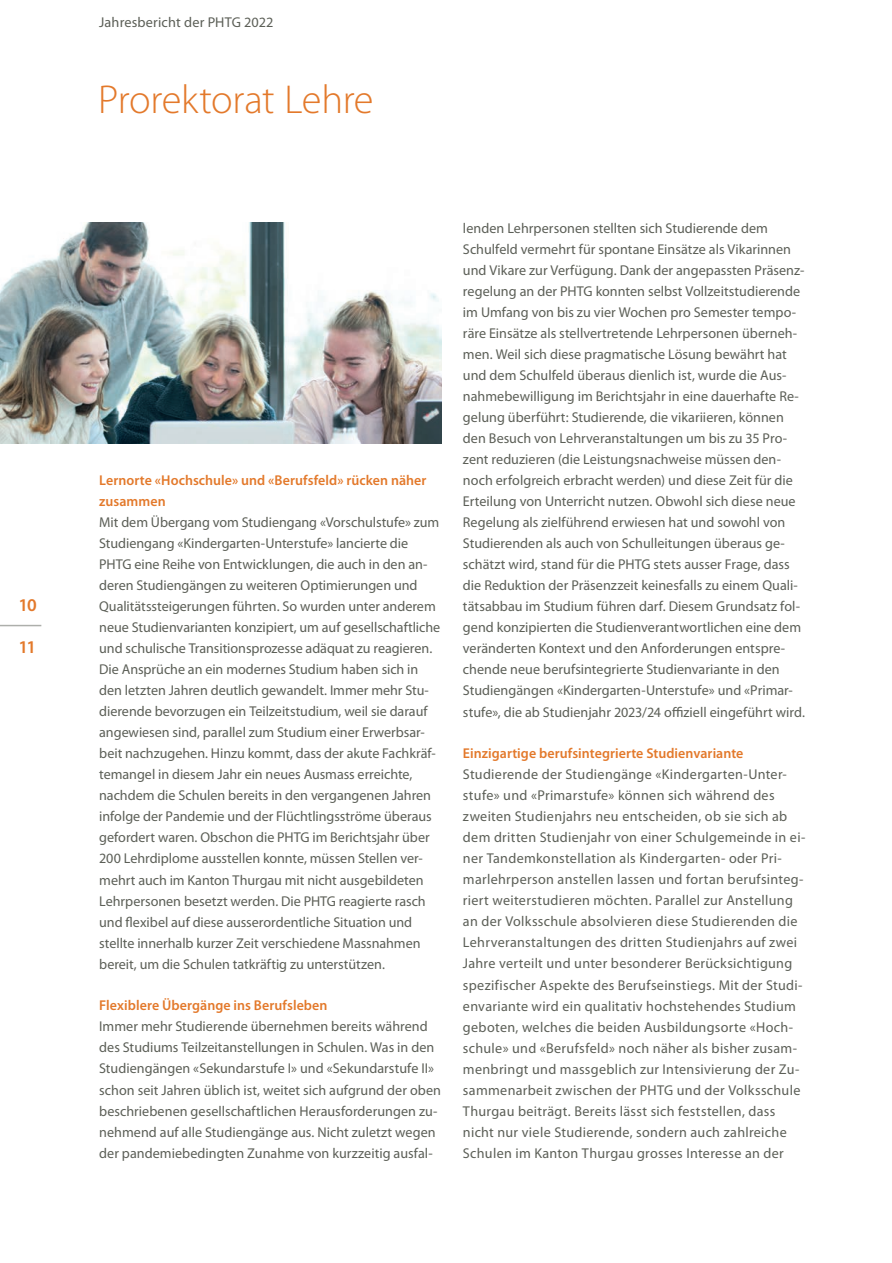
<style>
.page{position:relative;width:892px;height:1263px;background:#fff}
.page>*{position:absolute;margin:0;border:0;box-sizing:border-box;transform-origin:0 0}
.PHTG_Head_oben{font:300 40.5px "Myriad Pro";letter-spacing:-.015em;color:#e3792b}
.PNX_Fliess{font:600 18px "Myriad Pro";color:#e3792b}
.PHTG_Fliess{font:14.25px/21px "Myriad Pro";letter-spacing:.005em;color:#5c5f57}
.PHTG_Fliess-2{font:14.25px/21px "Myriad Pro";letter-spacing:.025em;color:#5c5f57}
.PHTG_subhead{font:600 14.25px/21px "Myriad Pro";letter-spacing:.005em;color:#e3792b}
.PNX_Fliess-2{font:14.25px "Myriad Pro";letter-spacing:.01em;color:#5c5f57}
</style>
<div class="page">
<hr style="left:0;top:625px;width:41px;height:1px;background:#5c5f57">
<img style="left:0;top:223px;width:441px;height:220px">
<p class="PNX_Fliess" style="left:18px;top:595px;width:20px">10</p>
<p class="PNX_Fliess" style="left:18px;top:637px;width:19px">11</p>
<p class="PNX_Fliess-2" style="left:99px;top:14px;width:176px">Jahresbericht der PHTG 2022</p>
<p class="PHTG_Head_oben" style="left:98px;top:77px;width:277px">Prorektorat Lehre</p>
<p class="PHTG_subhead" style="left:99px;top:470px;width:329px">Lernorte «Hochschule» und «Berufsfeld» rücken näher zusammen</p>
<p class="PHTG_Fliess" style="left:99px;top:512px;width:342px">Mit dem Übergang vom Studiengang «Vorschulstufe» zum Studiengang «Kindergarten-Unterstufe» lancierte die PHTG eine Reihe von Entwicklungen, die auch in den an&shy;deren Studiengängen zu weiteren Optimierungen und Qualitätssteigerungen führten. So wurden unter anderem neue Studienvarianten konzipiert, um auf gesellschaftliche und schulische Transitionsprozesse adäquat zu reagieren.<br>Die Ansprüche an ein modernes Studium haben sich in den letzten Jahren deutlich gewandelt. Immer mehr Stu&shy;dierende bevorzugen ein Teilzeitstudium, weil sie darauf angewiesen sind, parallel zum Studium einer Erwerbsar&shy;beit nachzugehen. Hinzu kommt, dass der akute Fachkräf&shy;temangel in diesem Jahr ein neues Ausmass erreichte, nachdem die Schulen bereits in den vergangenen Jahren infolge der Pandemie und der Flüchtlingsströme überaus gefordert waren. Obschon die PHTG im Berichtsjahr über 200 Lehrdiplome ausstellen konnte, müssen Stellen ver&shy;mehrt auch im Kanton Thurgau mit nicht ausgebildeten Lehrpersonen besetzt werden. Die PHTG reagierte rasch und flexibel auf diese ausserordentliche Situation und stellte innerhalb kurzer Zeit verschiedene Massnahmen bereit, um die Schulen tatkräftig zu unterstützen.</p>
<p class="PHTG_subhead" style="left:99px;top:995px;width:230px">Flexiblere Übergänge ins Berufsleben</p>
<p class="PHTG_Fliess" style="left:99px;top:1016px;width:343px">Immer mehr Studierende übernehmen bereits während des Studiums Teilzeitanstellungen in Schulen. Was in den Studiengängen «Sekundarstufe I» und «Sekundarstufe II» schon seit Jahren üblich ist, weitet sich aufgrund der oben beschriebenen gesellschaftlichen Herausforderungen zu&shy;nehmend auf alle Studiengänge aus. Nicht zuletzt wegen der pandemiebedingten Zunahme von kurzzeitig ausfal-</p>
<p class="PHTG_Fliess" style="left:463px;top:218px;width:343px">lenden Lehrpersonen stellten sich Studierende dem Schulfeld vermehrt für spontane Einsätze als Vikarinnen und Vikare zur Verfügung. Dank der angepassten Präsenz&shy;regelung an der PHTG konnten selbst Vollzeitstudierende im Umfang von bis zu vier Wochen pro Semester tempo&shy;räre Einsätze als stellvertretende Lehrpersonen überneh&shy;men. Weil sich diese pragmatische Lösung bewährt hat und dem Schulfeld überaus dienlich ist, wurde die Aus&shy;nahmebewilligung im Berichtsjahr in eine dauerhafte Re&shy;gelung überführt: Studierende, die vikariieren, können den Besuch von Lehrveranstaltungen um bis zu 35 Pro&shy;zent reduzieren (die Leistungsnachweise müssen den&shy;noch erfolgreich erbracht werden) und diese Zeit für die Erteilung von Unterricht nutzen. Obwohl sich diese neue Regelung als zielführend erwiesen hat und sowohl von Studierenden als auch von Schulleitungen überaus ge&shy;schätzt wird, stand für die PHTG stets ausser Frage, dass die Reduktion der Präsenzzeit keinesfalls zu einem Quali&shy;tätsabbau im Studium führen darf. Diesem Grundsatz fol&shy;gend konzipierten die Studienverantwortlichen eine dem veränderten Kontext und den Anforderungen entspre&shy;chende neue berufsintegrierte Studienvariante in den Studiengängen «Kindergarten-Unterstufe» und «Primar&shy;stufe», die ab Studienjahr 2023/24 offiziell eingeführt wird.</p>
<p class="PHTG_subhead" style="left:463px;top:743px;width:282px">Einzigartige berufsintegrierte Studienvariante</p>
<p class="PHTG_Fliess-2" style="left:463px;top:764px;width:344px">Studierende der Studiengänge «Kindergarten-Unter&shy;stufe» und «Primarstufe» können sich während des zweiten Studienjahrs neu entscheiden, ob sie sich ab dem dritten Studienjahr von einer Schulgemeinde in ei&shy;ner Tandemkonstellation als Kindergarten- oder Pri&shy;marlehrperson anstellen lassen und fortan berufsinteg&shy;riert weiterstudieren möchten. Parallel zur Anstellung an der Volksschule absolvieren diese Studierenden die Lehrveranstaltungen des dritten Studienjahrs auf zwei Jahre verteilt und unter besonderer Berücksichtigung spezifischer Aspekte des Berufseinstiegs. Mit der Studi&shy;envariante wird ein qualitativ hochstehendes Studium geboten, welches die beiden Ausbildungsorte «Hoch&shy;schule» und «Berufsfeld» noch näher als bisher zusam&shy;menbringt und massgeblich zur Intensivierung der Zu&shy;sammenarbeit zwischen der PHTG und der Volksschule Thurgau beiträgt. Bereits lässt sich feststellen, dass nicht nur viele Studierende, sondern auch zahlreiche Schulen im Kanton Thurgau grosses Interesse an der</p>
</div>
